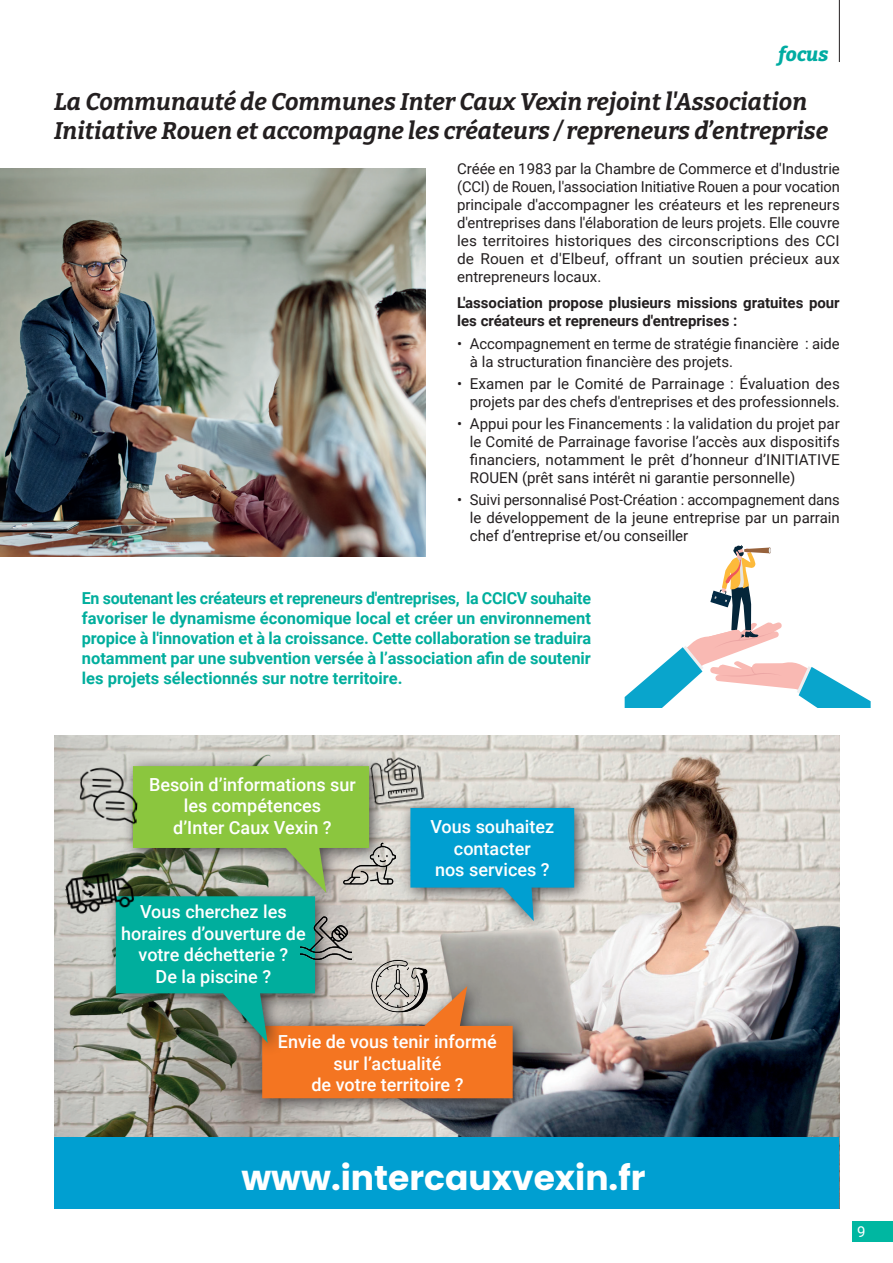
<style>
.page{position:relative;width:893px;height:1263px;background:#fff}
.page>*{position:absolute;margin:0;border:0;box-sizing:border-box;transform-origin:0 0}
.t1{font:700 34.5px "Poppins";color:#fff}
.t2{font:italic 700 24px/28.8px "Bitter";color:#231f20}
.t3{font:italic 800 19.5px "Bitter";letter-spacing:-.005em;color:#00aca2}
.t4{font:500 18px/21.6px "Roboto";color:#fff;text-align:center}
.t5{font:700 16.5px/19.8px "Roboto";color:#00ae9d;text-align:justify}
.t6{font:15px/18px "Roboto";color:#231f20;text-align:justify}
.t7{font:700 15px/18px "Roboto";color:#231f20}
.t8{font:15px "Roboto";color:#fff}
</style>
<div class="page">
<hr style="left:839px;top:0;width:1px;height:62px;background:#231f20">
<img style="left:0;top:169px;width:425px;height:387px">
<svg style="left:625px;top:545px;width:246px;height:162px"></svg>
<div style="left:853px;top:1221px;width:40px;height:20px;background:#00b7a1"></div>
<img style="left:54px;top:736px;width:786px;height:473px">
<div style="left:122px;top:755px;width:264px;height:153px;background:#231f20;opacity:.75"></div>
<div style="left:399px;top:797px;width:193px;height:138px;background:#231f20;opacity:.75"></div>
<div style="left:251px;top:977px;width:279px;height:138px;background:#231f20;opacity:.75"></div>
<img style="left:79px;top:766px;width:37px;height:60px">
<div style="left:54px;top:1137px;width:785px;height:72px;background:#009fd1"></div>
<div style="left:105px;top:885px;width:227px;height:172px;background:#231f20;opacity:.75"></div>
<svg style="left:116px;top:766px;width:458px;height:332px;background:#88a586"></svg>
<img style="left:62px;top:854px;width:77px;height:77px">
<img style="left:301px;top:913px;width:51px;height:51px">
<img style="left:369px;top:752px;width:56px;height:56px">
<img style="left:344px;top:838px;width:51px;height:51px">
<p class="t3" style="left:779px;top:37px;width:51px">focus</p>
<p class="t2" style="left:54px;top:86px;width:776px">La Communauté de Communes Inter Caux Vexin rejoint l'Association<br>Initiative Rouen et accompagne les créateurs / repreneurs d’entreprise</p>
<p class="t6" style="left:457px;top:159px;width:384px">Créée en 1983 par la Chambre de Commerce et d'Industrie (CCI) de Rouen, l'association Initiative Rouen a pour vocation principale d'accompagner les créateurs et les repreneurs d'entreprises dans l'élaboration de leurs projets. Elle couvre les territoires historiques des circonscriptions des CCI de Rouen et d'Elbeuf, offrant un soutien précieux aux entrepreneurs locaux.</p>
<p class="t7" style="left:457px;top:293px;width:384px">L'association propose plusieurs missions gratuites pour les créateurs et repreneurs d'entreprises :</p>
<p class="t6" style="left:470px;top:334px;width:371px;text-indent:-13px">• Accompagnement en terme de stratégie financière : aide à la structuration financière des projets.</p>
<p class="t6" style="left:457px;top:374px;width:384px;text-align:right">• Examen par le Comité de Parrainage : Évaluation des projets par des chefs d'entreprises et des professionnels.</p>
<p class="t6" style="left:470px;top:414px;width:371px;text-indent:-13px">• Appui pour les Financements : la validation du projet par le Comité de Parrainage favorise l’accès aux dispositifs financiers, notamment le prêt d’honneur d’INITIATIVE ROUEN (prêt sans intérêt ni garantie personnelle)</p>
<p class="t6" style="left:470px;top:490px;width:371px;text-indent:-13px">• Suivi personnalisé Post-Création : accompagnement dans le développement de la jeune entreprise par un parrain chef d’entreprise et/ou conseiller</p>
<p class="t5" style="left:82px;top:588px;width:511px">En soutenant les créateurs et repreneurs d'entreprises, la CCICV souhaite favoriser le dynamisme économique local et créer un environnement propice à l'innovation et à la croissance. Cette collaboration se traduira notamment par une subvention versée à l’association afin de soutenir les projets sélectionnés sur notre territoire.</p>
<p class="t4" style="left:149px;top:773px;width:208px">Besoin d’informations sur les compétences</p>
<p class="t4" style="left:173px;top:816px;width:160px">d’Inter Caux Vexin ?</p>
<p class="t4" style="left:430px;top:815px;width:125px">Vous souhaitez</p>
<p class="t4" style="left:454px;top:837px;width:78px">contacter</p>
<p class="t4" style="left:435px;top:858px;width:116px">nos services ?</p>
<p class="t4" style="left:121px;top:900px;width:186px">Vous cherchez les horaires d’ouverture de votre déchetterie ?</p>
<p class="t4" style="left:156px;top:965px;width:117px">De la piscine ?</p>
<p class="t4" style="left:278px;top:1030px;width:220px">Envie de vous tenir informé sur l’actualité</p>
<p class="t4" style="left:311px;top:1073px;width:154px">de votre territoire ?</p>
<p class="t1" style="left:241px;top:1157px;width:406px">www.intercauxvexin.fr</p>
<p class="t8" style="left:857px;top:1221px;width:10px">9</p>
</div>
